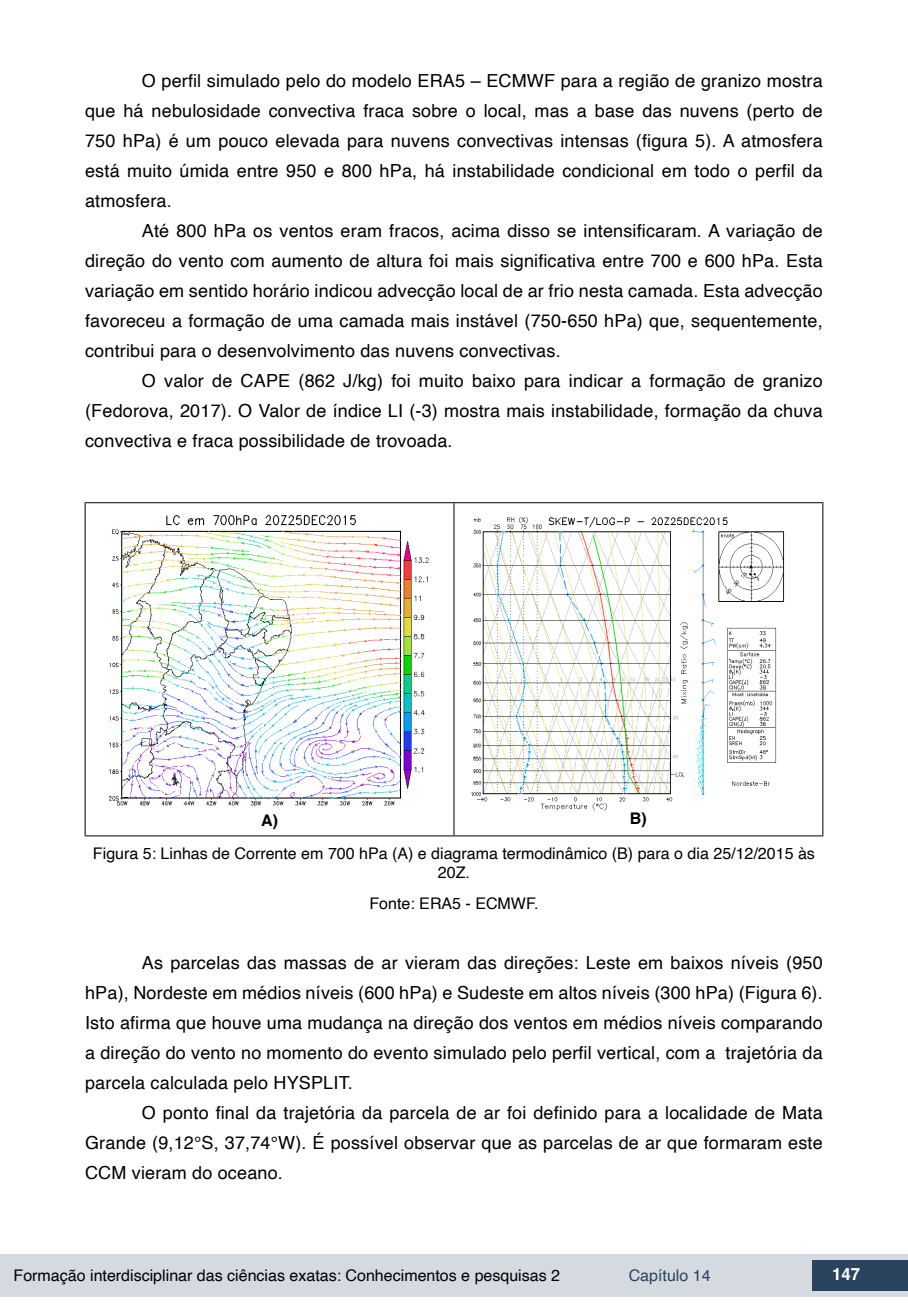
<style>
.page{position:relative;width:908px;height:1304px;background:#fff}
.page>*{position:absolute;margin:0;border:0;box-sizing:border-box;transform-origin:0 0}
.t1{font:18px/30px "Helvetica";letter-spacing:.01em;color:#000;text-align:justify}
.t2{font:700 16.8px "Helvetica";color:#fff}
.t3{font:16px/19.2px "Helvetica";color:#000;text-align:center}
.t4{font:16px "Helvetica";color:#2a435e}
.t5{font:700 16px "Helvetica";color:#000}
</style>
<div class="page">
<div style="left:0;top:1254px;width:906px;height:43px;background:#d4dadf"></div>
<div style="left:812px;top:1261px;width:95px;height:30px;background:#2a435e"></div>
<hr style="left:85px;top:502px;width:369px;height:1px;background:#000">
<hr style="left:85px;top:503px;width:1px;height:332px;background:#000">
<hr style="left:454px;top:502px;width:369px;height:1px;background:#000">
<hr style="left:453px;top:503px;width:1px;height:332px;background:#000">
<hr style="left:822px;top:503px;width:1px;height:332px;background:#000">
<hr style="left:85px;top:835px;width:369px;height:1px;background:#000">
<hr style="left:454px;top:835px;width:369px;height:1px;background:#000">
<img style="left:109px;top:515px;width:320px;height:291px">
<img style="left:471px;top:516px;width:314px;height:295px">
<p class="t1" style="left:85px;top:66px;width:738px;text-indent:57px">O perfil simulado pelo do modelo ERA5 – ECMWF para a região de granizo mostra que há nebulosidade convectiva fraca sobre o local, mas a base das nuvens (perto de 750 hPa) é um pouco elevada para nuvens convectivas intensas (figura 5). A atmosfera está muito úmida entre 950 e 800 hPa, há instabilidade condicional em todo o perfil da atmosfera.</p>
<p class="t1" style="left:85px;top:216px;width:738px;text-indent:57px">Até 800 hPa os ventos eram fracos, acima disso se intensificaram. A variação de direção do vento com aumento de altura foi mais significativa entre 700 e 600 hPa. Esta variação em sentido horário indicou advecção local de ar frio nesta camada. Esta advecção favoreceu a formação de uma camada mais instável (750-650 hPa) que, sequentemente, contribui para o desenvolvimento das nuvens convectivas.</p>
<p class="t1" style="left:85px;top:366px;width:738px;text-indent:57px">O valor de CAPE (862 J/kg) foi muito baixo para indicar a formação de granizo (Fedorova, 2017). O Valor de índice LI (-3) mostra mais instabilidade, formação da chuva convectiva e fraca possibilidade de trovoada.</p>
<p class="t5" style="left:261px;top:810px;width:18px">A)</p>
<p class="t5" style="left:629px;top:809px;width:18px">B)</p>
<p class="t3" style="left:93px;top:844px;width:723px">Figura 5: Linhas de Corrente em 700 hPa (A) e diagrama termodinâmico (B) para o dia 25/12/2015 às<br>20Z.</p>
<p class="t3" style="left:369px;top:894px;width:170px">Fonte: ERA5 - ECMWF.</p>
<p class="t1" style="left:85px;top:948px;width:738px;text-indent:57px">As parcelas das massas de ar vieram das direções: Leste em baixos níveis (950 hPa), Nordeste em médios níveis (600 hPa) e Sudeste em altos níveis (300 hPa) (Figura 6).<br>Isto afirma que houve uma mudança na direção dos ventos em médios níveis comparando a direção do vento no momento do evento simulado pelo perfil vertical, com a trajetória da parcela calculada pelo HYSPLIT.</p>
<p class="t1" style="left:85px;top:1098px;width:738px;text-indent:57px">O ponto final da trajetória da parcela de ar foi definido para a localidade de Mata Grande (9,12°S, 37,74°W). É possível observar que as parcelas de ar que formaram este CCM vieram do oceano.</p>
<p class="t3" style="left:14px;top:1266px;width:547px">Formação interdisciplinar das ciências exatas: Conhecimentos e pesquisas 2</p>
<p class="t4" style="left:628px;top:1263px;width:83px">Capítulo 14</p>
<p class="t2" style="left:831px;top:1264px;width:30px">147</p>
</div>
